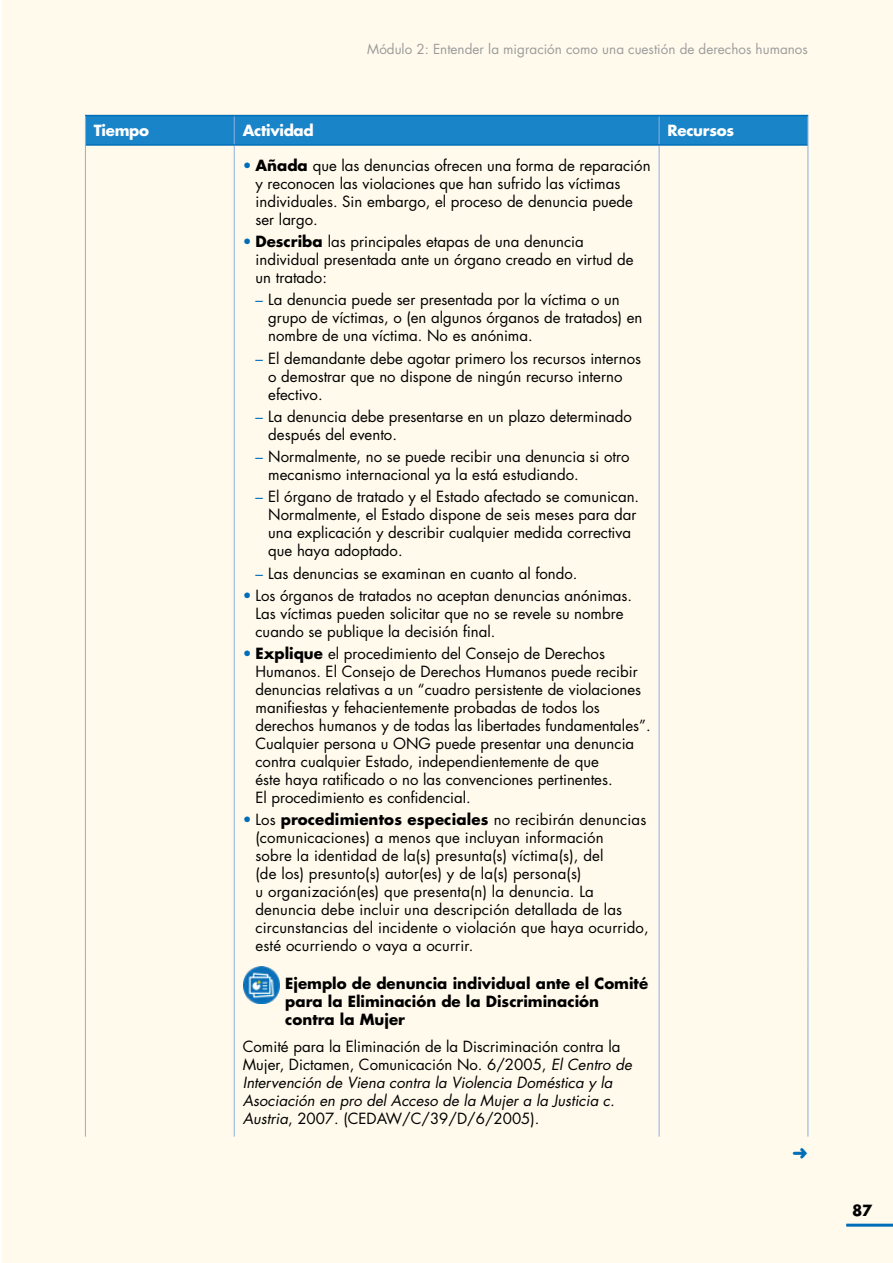
<style>
.page{position:relative;width:893px;height:1263px;background:#fff}
.page>*{position:absolute;margin:0;border:0;box-sizing:border-box;transform-origin:0 0}
.Table_Text{font:15px/18px "Futura Std";color:#000}
.Table_SLIDE{font:700 15px/18px "Futura Std";color:#000}
.Table_Title{font:700 15px "Futura Std";letter-spacing:-.02em;color:#fff}
.t1{font:13.5px "Futura Std";color:#9c9c9c}
.s1{color:#006db8}
.s2{font-weight:700}
.s3{font-style:italic}
</style>
<div class="page">
<div style="left:2px;top:0;width:891px;height:1263px;background:#fffaec"></div>
<hr style="left:846px;top:1224px;width:47px;height:3px;background:#006db8">
<hr style="left:234px;top:146px;width:1px;height:818px;background:#8bb0de">
<hr style="left:659px;top:146px;width:1px;height:818px;background:#8bb0de">
<hr style="left:234px;top:964px;width:1px;height:172px;background:#8bb0de">
<hr style="left:659px;top:964px;width:1px;height:172px;background:#8bb0de">
<hr style="left:85px;top:145px;width:1px;height:819px;background:#8bb0de">
<hr style="left:807px;top:145px;width:1px;height:819px;background:#8bb0de">
<hr style="left:85px;top:964px;width:1px;height:172px;background:#8bb0de">
<hr style="left:807px;top:964px;width:1px;height:172px;background:#8bb0de">
<hr style="left:85px;top:115px;width:149px;height:1px;background:#006db8">
<hr style="left:234px;top:115px;width:425px;height:1px;background:#006db8">
<hr style="left:659px;top:115px;width:149px;height:1px;background:#006db8">
<hr style="left:86px;top:144px;width:148px;height:2px;background:#006db8">
<hr style="left:234px;top:144px;width:425px;height:2px;background:#006db8">
<hr style="left:659px;top:144px;width:149px;height:2px;background:#006db8">
<div style="left:85px;top:116px;width:723px;height:29px;background:#1985c8"></div>
<img style="left:243px;top:966px;width:37px;height:37px">
<p class="t1" style="left:367px;top:40px;width:442px">Módulo 2: Entender la migración como una cuestión de derechos humanos</p>
<p class="Table_Title" style="left:94px;top:121px;width:57px">Tiempo</p>
<p class="Table_Title" style="left:243px;top:121px;width:73px">Actividad</p>
<p class="Table_Title" style="left:668px;top:121px;width:68px">Recursos</p>
<p class="Table_Text" style="left:255px;top:156px;width:397px;text-indent:-13px"><span class="s1">•</span> <span class="s2">Añada</span> que las denuncias ofrecen una forma de reparación y reconocen las violaciones que han sufrido las víctimas individuales. Sin embargo, el proceso de denuncia puede ser largo.</p>
<p class="Table_Text" style="left:255px;top:233px;width:380px;text-indent:-13px"><span class="s1">•</span> <span class="s2">Describa</span> las principales etapas de una denuncia individual presentada ante un órgano creado en virtud de un tratado:</p>
<p class="Table_Text" style="left:268px;top:291px;width:376px;text-indent:-13px"><span class="s1">–</span> La denuncia puede ser presentada por la víctima o un grupo de víctimas, o (en algunos órganos de tratados) en nombre de una víctima. No es anónima.</p>
<p class="Table_Text" style="left:268px;top:349px;width:374px;text-indent:-13px"><span class="s1">–</span> El demandante debe agotar primero los recursos internos o demostrar que no dispone de ningún recurso interno efectivo.</p>
<p class="Table_Text" style="left:268px;top:407px;width:365px;text-indent:-13px"><span class="s1">–</span> La denuncia debe presentarse en un plazo determinado después del evento.</p>
<p class="Table_Text" style="left:268px;top:448px;width:363px;text-indent:-13px"><span class="s1">–</span> Normalmente, no se puede recibir una denuncia si otro mecanismo internacional ya la está estudiando.</p>
<p class="Table_Text" style="left:268px;top:488px;width:372px;text-indent:-13px"><span class="s1">–</span> El órgano de tratado y el Estado afectado se comunican.<br>Normalmente, el Estado dispone de seis meses para dar una explicación y describir cualquier medida correctiva que haya adoptado.</p>
<p class="Table_Text" style="left:255px;top:564px;width:324px"><span class="s1">–</span> Las denuncias se examinan en cuanto al fondo.</p>
<p class="Table_Text" style="left:255px;top:586px;width:378px;text-indent:-13px"><span class="s1">•</span> Los órganos de tratados no aceptan denuncias anónimas.<br>Las víctimas pueden solicitar que no se revele su nombre cuando se publique la decisión final.</p>
<p class="Table_Text" style="left:255px;top:645px;width:397px;text-indent:-13px"><span class="s1">•</span> <span class="s2">Explique</span> el procedimiento del Consejo de Derechos Humanos. El Consejo de Derechos Humanos puede recibir denuncias relativas a un “cuadro persistente de violaciones manifiestas y fehacientemente probadas de todos los derechos humanos y de todas las libertades fundamentales”.<br>Cualquier persona u ONG puede presentar una denuncia contra cualquier Estado, independientemente de que<br>éste haya ratificado o no las convenciones pertinentes.<br>El procedimiento es confidencial.</p>
<p class="Table_Text" style="left:255px;top:811px;width:395px;text-indent:-13px"><span class="s1">•</span> Los <span class="s2">procedimientos especiales</span> no recibirán denuncias (comunicaciones) a menos que incluyan información<br>sobre la identidad de la(s) presunta(s) víctima(s), del<br>(de los) presunto(s) autor(es) y de la(s) persona(s)<br>u organización(es) que presenta(n) la denuncia. La denuncia debe incluir una descripción detallada de las circunstancias del incidente o violación que haya ocurrido, esté ocurriendo o vaya a ocurrir.</p>
<p class="Table_SLIDE" style="left:285px;top:974px;width:364px">Ejemplo de denuncia individual ante el Comité para la Eliminación de la Discriminación contra la Mujer</p>
<p class="Table_Text" style="left:243px;top:1037px;width:391px">Comité para la Eliminación de la Discriminación contra la Mujer, Dictamen, Comunicación No. 6/2005, <span class="s3">El Centro de Intervención de Viena contra la Violencia Doméstica y la Asociación en pro del Acceso de la Mujer a la Justicia c.<br>Austria</span>, 2007. (CEDAW/C/39/D/6/2005).</p>
<p class="Table_SLIDE" style="left:852px;top:1201px;width:22px">87</p>
</div>
